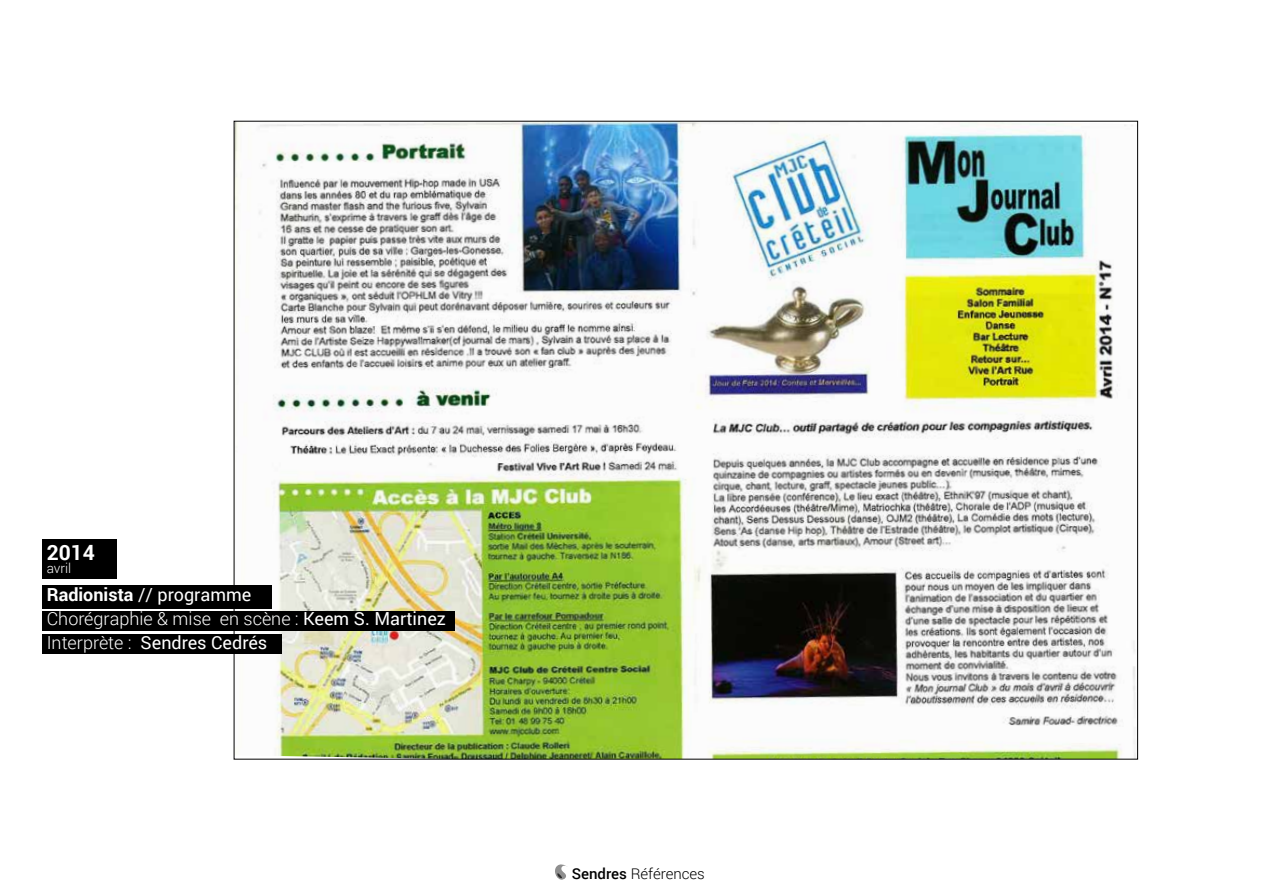
<style>
.page{position:relative;width:1263px;height:893px;background:#fff}
.page>*{position:absolute;margin:0;border:0;box-sizing:border-box;transform-origin:0 0}
.t1{font:700 21px "Roboto";color:#fff}
.t2{font:18px/24px "Roboto";color:#fff}
.t3{font:300 15px "Roboto";color:#000}
.t4{font:300 13.5px "Roboto";color:#fff}
.s1{font-weight:700}
.s2{font-weight:300}
.s3{font-weight:500}
</style>
<div class="page">
<svg style="left:555px;top:864px;width:11px;height:16px"></svg>
<img style="left:236px;top:123px;width:900px;height:634px">
<div style="left:43px;top:585px;width:229px;height:24px;background:#000"></div>
<div style="left:43px;top:611px;width:412px;height:20px;background:#000"></div>
<div style="left:43px;top:634px;width:239px;height:20px;background:#000"></div>
<div style="left:43px;top:539px;width:74px;height:40px;background:#000"></div>
<p class="t1" style="left:47px;top:537px;width:50px">2014</p>
<p class="t4" style="left:47px;top:559px;width:26px">avril</p>
<p class="t2" style="left:47px;top:582px;width:401px"><span class="s1">Radionista</span> // programme<br><span class="s2">Chorégraphie &amp; mise en scène :</span> Keem S. Martinez<br><span class="s2">Interprète :</span> Sendres Cedrés</p>
<p class="t3" style="left:572px;top:863px;width:135px"><span class="s3">Sendres</span> Références</p>
</div>
